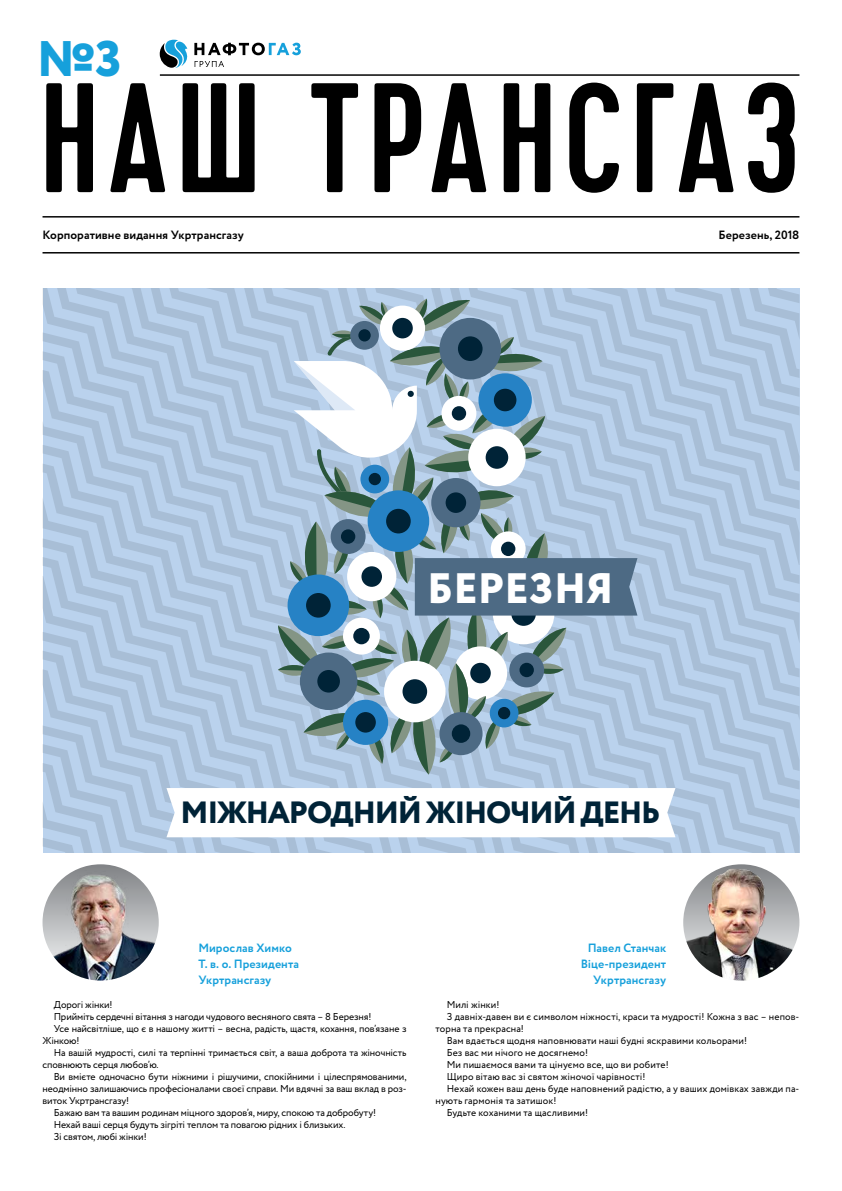
<style>
.page{position:relative;width:842px;height:1191px;background:#fff}
.page>*{position:absolute;margin:0;border:0;box-sizing:border-box;transform-origin:0 0}
.t1{font:500 155.6px "Cervo";letter-spacing:.03em;color:#000}
.t2{font:800 49.9px "Circe";color:#16a0db}
.t3{font:800 42.5px "Circe";color:#fff}
.t4{font:800 30.7px "Circe";letter-spacing:-.04em;color:#002337}
.t5{font:700 12px/16px "Circe";letter-spacing:.005em;color:#16a0db}
.t6{font:700 12px "Circe";letter-spacing:.005em;color:#000}
.t7{font:10px "Circe";letter-spacing:-.005em;color:#000}
</style>
<div class="page">
<hr style="left:160px;top:74px;width:639px;height:2px;background:#000">
<hr style="left:43px;top:216px;width:756px;height:1px;background:#000">
<hr style="left:43px;top:252px;width:756px;height:1px;background:#000">
<svg style="left:160px;top:40px;width:28px;height:28px"></svg>
<svg style="left:194px;top:43px;width:107px;height:12px"></svg>
<svg style="left:195px;top:61px;width:29px;height:6px"></svg>
<img style="left:43px;top:864px;width:116px;height:116px;border-radius:57px">
<img style="left:683px;top:864px;width:116px;height:116px">
<svg style="left:43px;top:288px;width:756px;height:564px"></svg>
<h2 class="t2" style="left:37px;top:25px;width:87px">№3</h2>
<h1 class="t1" style="left:39px;top:47px;width:764px">НАШ ТРАНСГАЗ</h1>
<p class="t6" style="left:43px;top:227px;width:203px">Корпоративне видання Укртрансгазу</p>
<p class="t6" style="left:719px;top:227px;width:82px">Березень, 2018</p>
<h3 class="t3" style="left:427px;top:559px;width:188px">БЕРЕЗНЯ</h3>
<h3 class="t4" style="left:181px;top:791px;width:481px">МІЖНАРОДНИЙ ЖІНОЧИЙ ДЕНЬ</h3>
<p class="t5" style="left:198px;top:940px;width:102px">Мирослав Химко<br>Т. в. о. Президента<br>Укртрансгазу</p>
<p class="t5" style="left:581px;top:940px;width:87px;text-align:right">Павел Станчак<br>Віце-президент<br>Укртрансгазу</p>
<p class="t7" style="left:54px;top:998px;width:60px">Дорогі жінки!</p>
<p class="t7" style="left:54px;top:1010px;width:319px">Прийміть сердечні вітання з нагоди чудового весняного свята – 8 Березня!</p>
<p class="t7" style="left:54px;top:1022px;width:354px">Усе найсвітліше, що є в нашому житті – весна, радість, щастя, кохання, пов’язане з</p>
<p class="t7" style="left:42px;top:1034px;width:39px">Жінкою!</p>
<p class="t7" style="left:54px;top:1046px;width:354px">На вашій мудрості, силі та терпінні тримається світ, а ваша доброта та жіночність</p>
<p class="t7" style="left:42px;top:1058px;width:118px">сповнюють серця любов’ю.</p>
<p class="t7" style="left:54px;top:1070px;width:354px">Ви вмієте одночасно бути ніжними і рішучими, спокійними і цілеспрямованими,</p>
<p class="t7" style="left:42px;top:1082px;width:366px">неодмінно залишаючись професіоналами своєї справи. Ми вдячні за ваш вклад в роз-</p>
<p class="t7" style="left:42px;top:1094px;width:88px">виток Укртрансгазу!</p>
<p class="t7" style="left:54px;top:1106px;width:324px">Бажаю вам та вашим родинам міцного здоров’я, миру, спокою та добробуту!</p>
<p class="t7" style="left:54px;top:1118px;width:293px">Нехай ваші серця будуть зігріті теплом та повагою рідних і близьких.</p>
<p class="t7" style="left:54px;top:1130px;width:94px">Зі святом, любі жінки!</p>
<p class="t7" style="left:447px;top:998px;width:54px">Милі жінки!</p>
<p class="t7" style="left:447px;top:1010px;width:354px">З давніх-давен ви є символом ніжності, краси та мудрості! Кожна з вас – непов-</p>
<p class="t7" style="left:435px;top:1022px;width:90px">торна та прекрасна!</p>
<p class="t7" style="left:447px;top:1034px;width:302px">Вам вдається щодня наповнювати наші будні яскравими кольорами!</p>
<p class="t7" style="left:447px;top:1046px;width:143px">Без вас ми нічого не досягнемо!</p>
<p class="t7" style="left:447px;top:1058px;width:223px">Ми пишаємося вами та цінуємо все, що ви робите!</p>
<p class="t7" style="left:447px;top:1070px;width:200px">Щиро вітаю вас зі святом жіночої чарівності!</p>
<p class="t7" style="left:447px;top:1082px;width:354px">Нехай кожен ваш день буде наповнений радістю, а у ваших домівках завжди па-</p>
<p class="t7" style="left:435px;top:1094px;width:123px">нують гармонія та затишок!</p>
<p class="t7" style="left:447px;top:1106px;width:143px">Будьте коханими та щасливими!</p>
</div>
